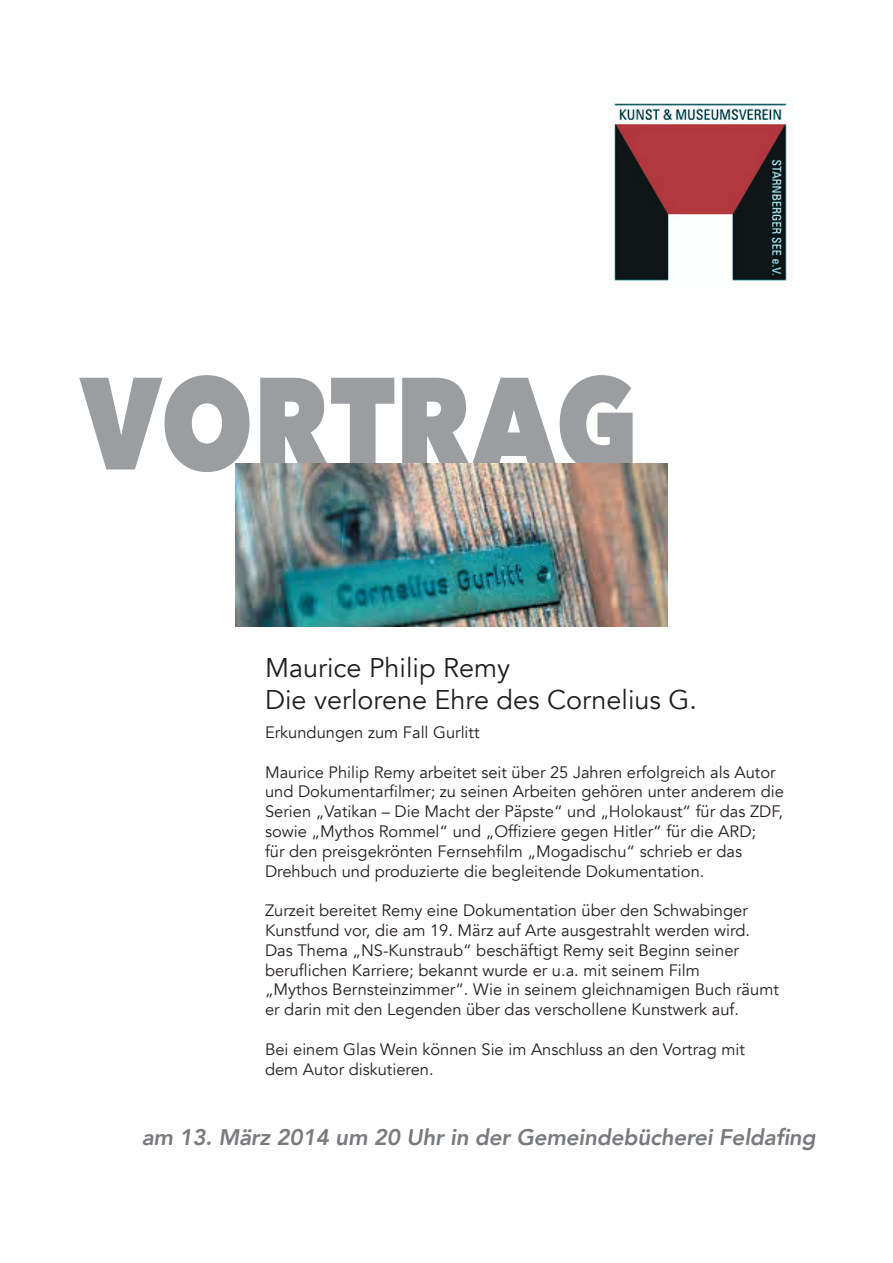
<style>
.page{position:relative;width:893px;height:1263px;background:#fff}
.page>*{position:absolute;margin:0;border:0;box-sizing:border-box;transform-origin:0 0}
.t1{font:800 129.6px "Avenir Next";color:#9b9da0;scale:.83 1}
.t2{font:27px/32.4px "Avenir";color:#231f20}
.t3{font:italic 800 22.5px "Avenir";letter-spacing:-.01em;color:#787a7d}
.t4{font:16.5px/19.8px "Avenir";color:#231f20}
</style>
<div class="page">
<img style="left:235px;top:463px;width:433px;height:163px">
<img style="left:614px;top:103px;width:176px;height:178px">
<h1 class="t1" style="left:81px;top:344px;width:673px">VORTRAG</h1>
<h2 class="t2" style="left:265px;top:652px;width:434px">Maurice Philip Remy<br>Die verlorene Ehre des Cornelius G.</h2>
<p class="t4" style="left:265px;top:723px;width:216px">Erkundungen zum Fall Gurlitt</p>
<p class="t4" style="left:265px;top:762px;width:520px">Maurice Philip Remy arbeitet seit über 25 Jahren erfolgreich als Autor und Dokumentarfilmer; zu seinen Arbeiten gehören unter anderem die Serien „Vatikan – Die Macht der Päpste“ und „Holokaust“ für das ZDF, sowie „Mythos Rommel“ und „Offiziere gegen Hitler“ für die ARD;<br>für den preisgekrönten Fernsehfilm „Mogadischu“ schrieb er das Drehbuch und produzierte die begleitende Dokumentation.</p>
<p class="t4" style="left:265px;top:901px;width:515px">Zurzeit bereitet Remy eine Dokumentation über den Schwabinger Kunstfund vor, die am 19. März auf Arte ausgestrahlt werden wird.<br>Das Thema „NS-Kunstraub“ beschäftigt Remy seit Beginn seiner beruflichen Karriere; bekannt wurde er u.a. mit seinem Film<br>„Mythos Bernsteinzimmer“. Wie in seinem gleichnamigen Buch räumt er darin mit den Legenden über das verschollene Kunstwerk auf.</p>
<p class="t4" style="left:265px;top:1039px;width:481px">Bei einem Glas Wein können Sie im Anschluss an den Vortrag mit dem Autor diskutieren.</p>
<h3 class="t3" style="left:142px;top:1124px;width:675px">am 13. März 2014 um 20 Uhr in der Gemeindebücherei Feldafing</h3>
</div>
